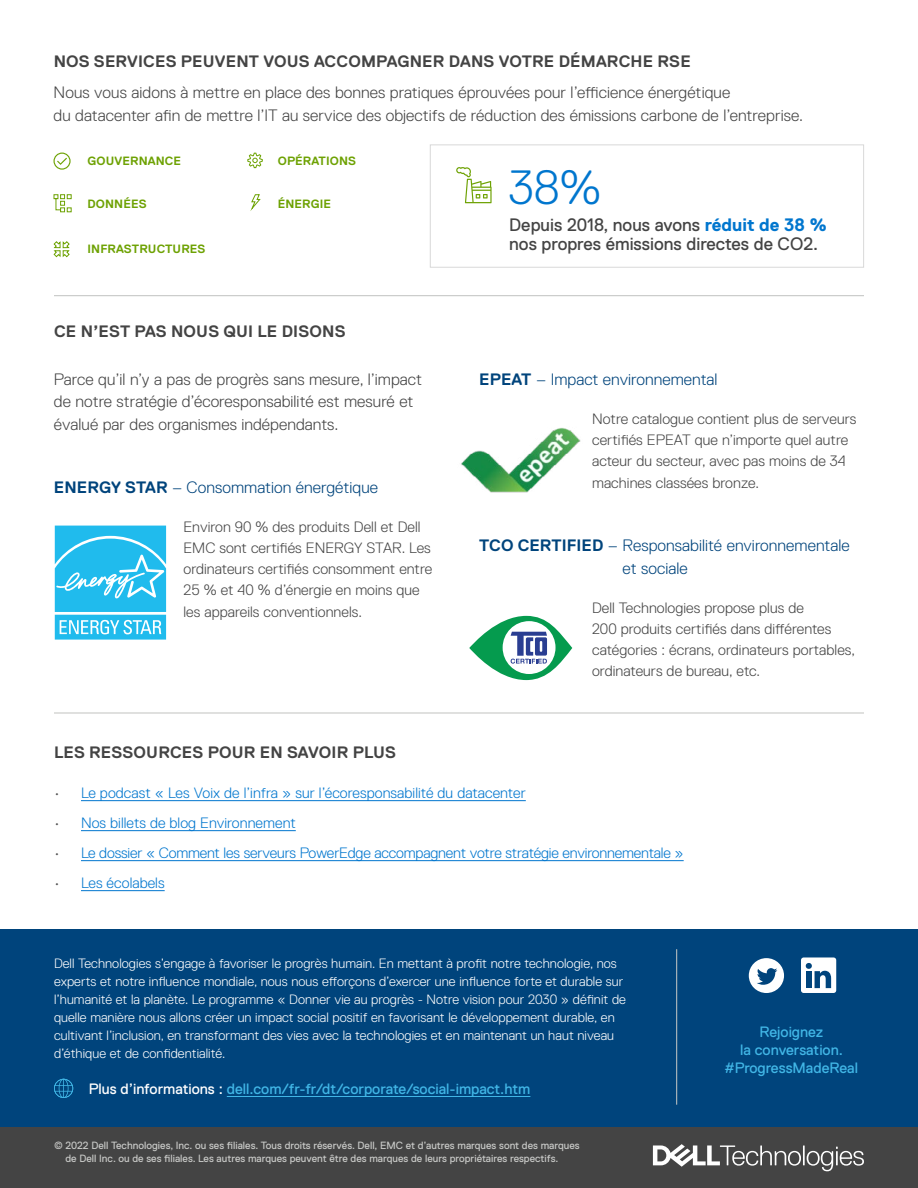
<style>
.page{position:relative;width:918px;height:1188px;background:#fff}
.page>*{position:absolute;margin:0;border:0;box-sizing:border-box;transform-origin:0 0}
.t1{font:300 48px "Dell Replica";color:#0076ce}
.t2{font:18px/19.5px "Dell Replica";color:#444}
.t3{font:300 16.5px/22.5px "Dell Replica";letter-spacing:.005em;color:#444}
.t4{font:300 16.5px/22.5px "Dell Replica";letter-spacing:.005em;color:#00447c}
.t5{font:700 16.5px "Dell Replica";letter-spacing:.01em;color:#444}
.t6{font:300 15px/21px "Dell Replica";letter-spacing:.005em;color:#444}
.t7{font:300 15px "Dell Replica";letter-spacing:-.01em;color:#0076ce}
.t8{font:15px/18px "Dell Replica";color:#41b6e6;text-align:center}
.t9{font:300 13.5px/18px "Dell Replica";letter-spacing:.005em;color:#fff}
.t10{font:700 12px "Dell Replica";letter-spacing:.01em;color:#6ea204}
.t11{font:10.5px/12.6px "Dell Replica";color:#c8c9c7}
.s1{font-weight:700;color:#0076ce}
.s2{font-weight:700}
.s3{color:#444}
.s4{color:#fff}
</style>
<div class="page">
<div style="left:0;top:929px;width:918px;height:198px;background:#00447c"></div>
<div style="left:0;top:1127px;width:918px;height:61px;background:#444"></div>
<hr style="left:676px;top:949px;width:1px;height:156px;background:#c8c9c7">
<div style="left:749px;top:958px;width:35px;height:35px;background:#fff;border-radius:50%"></div>
<svg style="left:757px;top:968px;width:20px;height:17px"></svg>
<div style="left:801px;top:957px;width:35px;height:36px;background:#fff;border-radius:3px"></div>
<svg style="left:806px;top:963px;width:25px;height:25px"></svg>
<hr style="left:227px;top:1096px;width:303px;height:1px;background:#41b6e6">
<svg style="left:54px;top:1079px;width:19px;height:19px"></svg>
<svg style="left:653px;top:1144px;width:211px;height:27px"></svg>
<hr style="left:81px;top:800px;width:445px;height:1px;background:#0076ce">
<hr style="left:81px;top:830px;width:215px;height:1px;background:#0076ce">
<hr style="left:81px;top:860px;width:603px;height:1px;background:#0076ce">
<hr style="left:81px;top:890px;width:84px;height:1px;background:#0076ce">
<hr style="left:54px;top:712px;width:810px;height:2px;background:#c8c9c7">
<hr style="left:54px;top:295px;width:810px;height:1px;background:#c8c9c7">
<svg style="left:53px;top:153px;width:18px;height:17px"></svg>
<svg style="left:247px;top:152px;width:16px;height:17px"></svg>
<svg style="left:53px;top:194px;width:19px;height:19px"></svg>
<svg style="left:250px;top:194px;width:11px;height:17px"></svg>
<svg style="left:53px;top:241px;width:17px;height:17px"></svg>
<svg style="left:54px;top:525px;width:113px;height:115px"></svg>
<img style="left:461px;top:428px;width:120px;height:65px">
<svg style="left:469px;top:616px;width:103px;height:64px"></svg>
<div style="left:430px;top:144px;width:434px;height:124px;border:1px solid #d9d9d9"></div>
<svg style="left:456px;top:167px;width:36px;height:36px"></svg>
<p class="t5" style="left:54px;top:52px;width:639px">NOS SERVICES PEUVENT VOUS ACCOMPAGNER DANS VOTRE DÉMARCHE RSE</p>
<p class="t3" style="left:54px;top:82px;width:751px">Nous vous aidons à mettre en place des bonnes pratiques éprouvées pour l’efficience énergétique<br>du datacenter afin de mettre l’IT au service des objectifs de réduction des émissions carbone de l’entreprise.</p>
<p class="t10" style="left:88px;top:154px;width:95px">GOUVERNANCE</p>
<p class="t10" style="left:278px;top:154px;width:80px">OPÉRATIONS</p>
<p class="t10" style="left:88px;top:197px;width:61px">DONNÉES</p>
<p class="t10" style="left:278px;top:197px;width:55px">ÉNERGIE</p>
<p class="t10" style="left:88px;top:242px;width:119px">INFRASTRUCTURES</p>
<h1 class="t1" style="left:508px;top:161px;width:94px">38%</h1>
<h2 class="t2" style="left:509px;top:215px;width:319px">Depuis 2018, nous avons <span class="s1">réduit de 38 % </span>nos propres émissions directes de CO2.</h2>
<p class="t5" style="left:54px;top:322px;width:293px">CE N’EST PAS NOUS QUI LE DISONS</p>
<p class="t3" style="left:54px;top:368px;width:370px">Parce qu’il n’y a pas de progrès sans mesure, l’impact de notre stratégie d’écoresponsabilité est mesuré et évalué par des organismes indépendants.</p>
<p class="t4" style="left:54px;top:476px;width:326px"><span class="s2">ENERGY STAR</span> – Consommation énergétique</p>
<p class="t6" style="left:184px;top:516px;width:250px">Environ 90 % des produits Dell et Dell EMC sont certifiés ENERGY STAR. Les ordinateurs certifiés consomment entre 25 % et 40 % d’énergie en moins que</p>
<p class="t6" style="left:184px;top:601px;width:180px">les appareils conventionnels.</p>
<p class="t4" style="left:479px;top:368px;width:240px"><span class="s2">EPEAT</span> – Impact environnemental</p>
<p class="t6" style="left:592px;top:408px;width:266px">Notre catalogue contient plus de serveurs certifiés EPEAT que n’importe quel autre acteur du secteur, avec pas moins de 34</p>
<p class="t6" style="left:592px;top:472px;width:169px">machines classées bronze.</p>
<p class="t4" style="left:623px;top:534px;width:229px;text-indent:-143px"><span class="s2">TCO CERTIFIED</span> – Responsabilité environnementale et sociale</p>
<p class="t6" style="left:592px;top:597px;width:264px">Dell Technologies propose plus de<br>200 produits certifiés dans différentes catégories : écrans, ordinateurs portables, ordinateurs de bureau, etc.</p>
<p class="t5" style="left:54px;top:743px;width:343px">LES RESSOURCES POUR EN SAVOIR PLUS</p>
<p class="t7" style="left:54px;top:785px;width:473px"><span class="s3">•</span> Le podcast « Les Voix de l’infra » sur l’écoresponsabilité du datacenter</p>
<p class="t7" style="left:54px;top:815px;width:243px"><span class="s3">•</span> Nos billets de blog Environnement</p>
<p class="t7" style="left:54px;top:845px;width:631px"><span class="s3">•</span> Le dossier « Comment les serveurs PowerEdge accompagnent votre stratégie environnementale »</p>
<p class="t7" style="left:54px;top:875px;width:112px"><span class="s3">•</span> Les écolabels</p>
<p class="t9" style="left:54px;top:954px;width:573px">Dell Technologies s’engage à favoriser le progrès humain. En mettant à profit notre technologie, nos experts et notre influence mondiale, nous nous efforçons d’exercer une influence forte et durable sur l’humanité et la planète. Le programme « Donner vie au progrès - Notre vision pour 2030 » définit de quelle manière nous allons créer un impact social positif en favorisant le développement durable, en cultivant l’inclusion, en transformant des vies avec la technologies et en maintenant un haut niveau d’éthique et de confidentialité.</p>
<p class="t8" style="left:89px;top:1080px;width:443px"><span class="s4">Plus d’informations :</span> dell.com/fr-fr/dt/corporate/social-impact.htm</p>
<p class="t11" style="left:65px;top:1139px;width:516px;text-indent:-11px">© 2022 Dell Technologies, Inc. ou ses filiales. Tous droits réservés. Dell, EMC et d’autres marques sont des marques de Dell Inc. ou de ses filiales. Les autres marques peuvent être des marques de leurs propriétaires respectifs.</p>
<p class="t8" style="left:725px;top:1023px;width:135px">Rejoignez<br>la conversation. #ProgressMadeReal</p>
</div>
